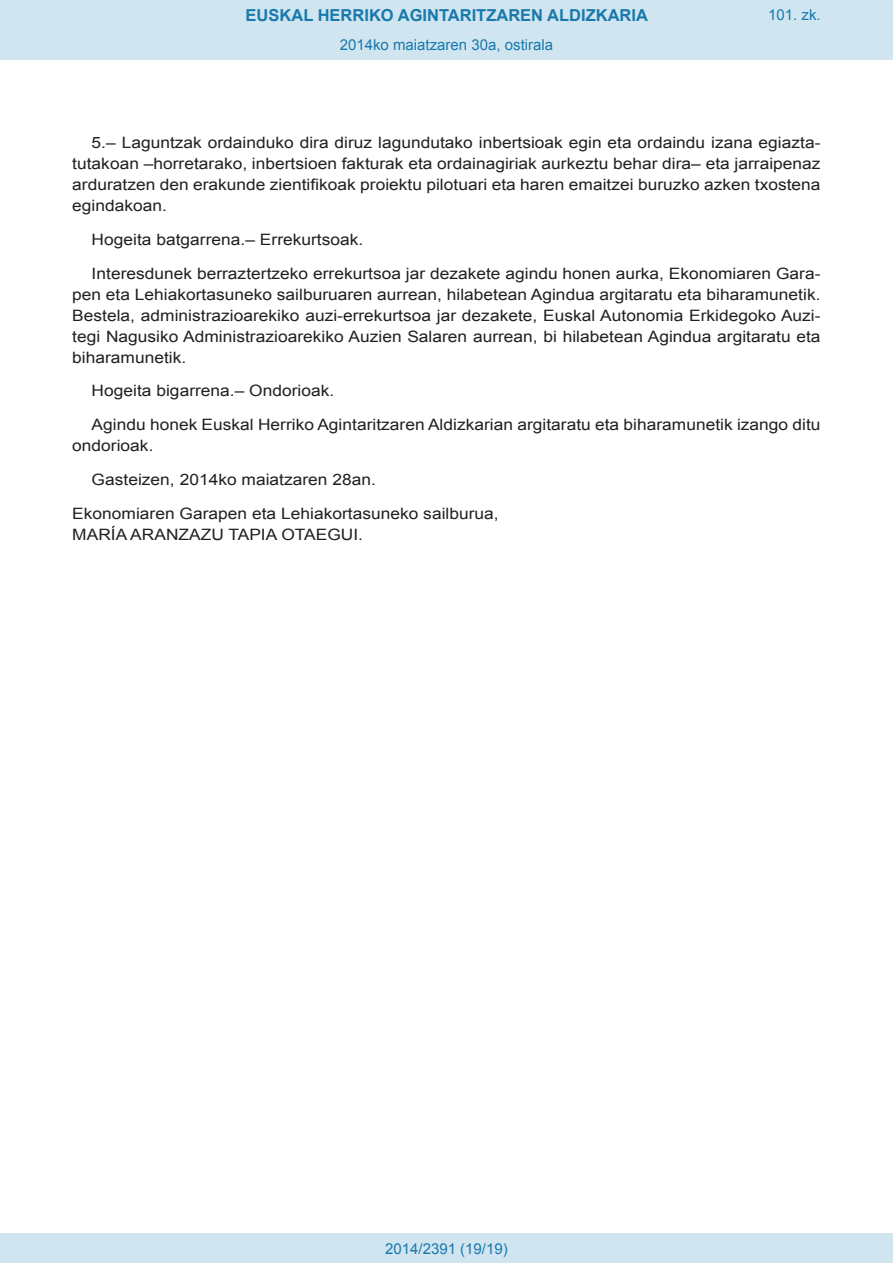
<style>
.page{position:relative;width:893px;height:1263px;background:#fff}
.page>*{position:absolute;margin:0;border:0;box-sizing:border-box;transform-origin:0 0}
.t1{font:700 16.5px "Arial";color:#1879ad}
.BOPVDetalle{font:15.6px/21px "Arial";color:#231f20;text-align:justify;scale:1.11 1}
.BOPVFirmaPuesto{font:15.6px "Arial";color:#231f20;scale:1.11 1}
.BOPVFirmaLugFec{font:15.6px "Arial";color:#231f20;scale:1.11 1}
.BOPVFirmaNombre{font:15.6px "Arial";color:#231f20;scale:1.11 1}
.Paginacion_Centro{font:15px "Arial";color:#1879ad}
</style>
<div class="page">
<div style="left:0;top:0;width:893px;height:60px;background:#d0e5f0"></div>
<div style="left:0;top:1233px;width:893px;height:30px;background:#d0e5f0"></div>
<p class="t1" style="left:246px;top:4px;width:404px">EUSKAL HERRIKO AGINTARITZAREN ALDIZKARIA</p>
<p class="Paginacion_Centro" style="left:340px;top:35px;width:215px">2014ko maiatzaren 30a, ostirala</p>
<p class="Paginacion_Centro" style="left:768px;top:5px;width:54px">101. zk.</p>
<p class="BOPVDetalle" style="left:72px;top:132px;width:676px;text-indent:19px">5.– Laguntzak ordainduko dira diruz lagundutako inbertsioak egin eta ordaindu izana egiazta&shy;tutakoan –horretarako, inbertsioen fakturak eta ordainagiriak aurkeztu behar dira– eta jarraipenaz arduratzen den erakunde zientifikoak proiektu pilotuari eta haren emaitzei buruzko azken txostena egindakoan.</p>
<p class="BOPVDetalle" style="left:92px;top:229px;width:246px">Hogeita batgarrena.– Errekurtsoak.</p>
<p class="BOPVDetalle" style="left:72px;top:263px;width:676px;text-indent:19px">Interesdunek berraztertzeko errekurtsoa jar dezakete agindu honen aurka, Ekonomiaren Gara&shy;pen eta Lehiakortasuneko sailburuaren aurrean, hilabetean Agindua argitaratu eta biharamunetik.<br>Bestela, administrazioarekiko auzi-errekurtsoa jar dezakete, Euskal Autonomia Erkidegoko Auzi&shy;tegi Nagusiko Administrazioarekiko Auzien Salaren aurrean, bi hilabetean Agindua argitaratu eta biharamunetik.</p>
<p class="BOPVDetalle" style="left:92px;top:381px;width:220px">Hogeita bigarrena.– Ondorioak.</p>
<p class="BOPVDetalle" style="left:72px;top:414px;width:676px;text-indent:19px">Agindu honek Euskal Herriko Agintaritzaren Aldizkarian argitaratu eta biharamunetik izango ditu ondorioak.</p>
<p class="BOPVFirmaLugFec" style="left:92px;top:469px;width:258px">Gasteizen, 2014ko maiatzaren 28an.</p>
<p class="BOPVFirmaPuesto" style="left:72px;top:503px;width:386px">Ekonomiaren Garapen eta Lehiakortasuneko sailburua,</p>
<p class="BOPVFirmaNombre" style="left:72px;top:524px;width:263px">MARÍA ARANZAZU TAPIA OTAEGUI.</p>
<p class="Paginacion_Centro" style="left:385px;top:1238px;width:124px">2014/2391 (19/19)</p>
</div>
